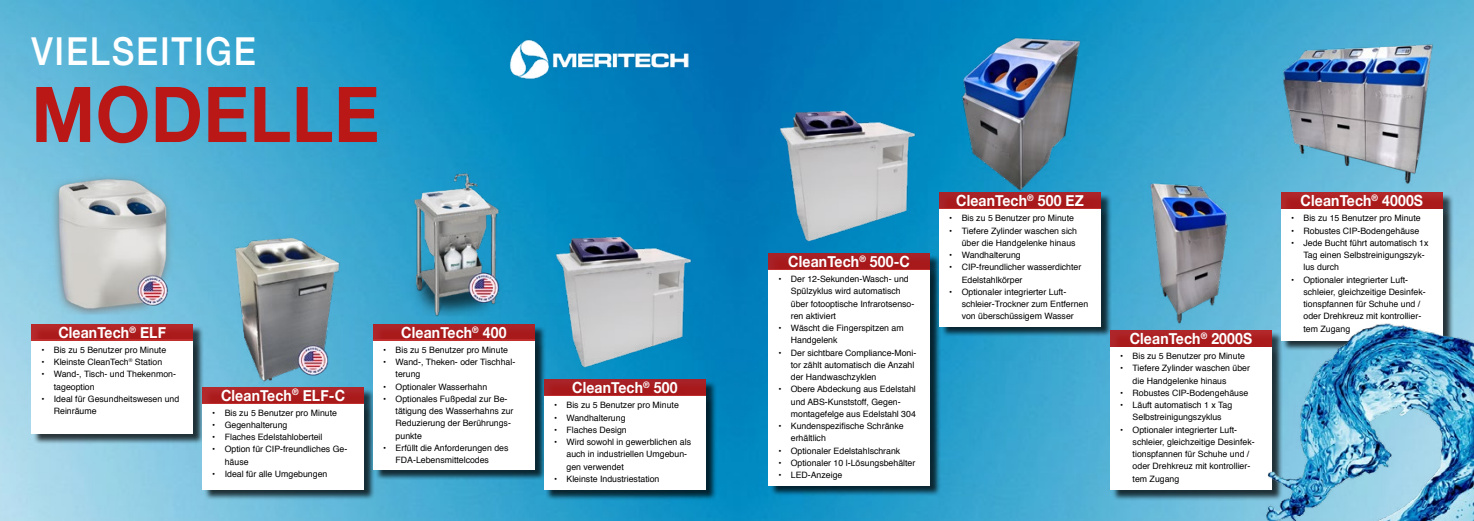
<style>
.page{position:relative;width:1474px;height:521px;background:#fff}
.page>*{position:absolute;margin:0;border:0;box-sizing:border-box;transform-origin:0 0}
.t1{font:700 77px "Helvetica Neue";letter-spacing:.01em;color:#ba1717;scale:.91 1}
.t2{font:500 38.5px "Helvetica Neue";letter-spacing:.05em;color:#fff;scale:.91 1}
.t3{font:700 15.4px "Helvetica Neue";letter-spacing:.01em;color:#fff;scale:.91 1}
.t4{font:8.75px/12.2px "Helvetica";color:#000}
</style>
<div class="page">
<img style="left:0;top:0;width:1473px;height:521px">
<img style="left:32px;top:163px;width:161px;height:161px">
<div style="left:33px;top:325px;width:171px;height:119px;background:#000;opacity:.75"></div>
<div style="left:32px;top:339px;width:161px;height:95px;background:#fff"></div>
<div style="left:32px;top:324px;width:161px;height:16px;background:#ad1e1f"></div>
<img style="left:202px;top:226px;width:162px;height:161px">
<div style="left:204px;top:388px;width:170px;height:112px;background:#000;opacity:.75"></div>
<div style="left:202px;top:403px;width:162px;height:86px;background:#fff"></div>
<div style="left:202px;top:387px;width:162px;height:16px;background:#ab1d1f"></div>
<img style="left:373px;top:163px;width:161px;height:161px">
<div style="left:375px;top:325px;width:170px;height:155px;background:#000;opacity:.75"></div>
<div style="left:373px;top:339px;width:161px;height:131px;background:#fff"></div>
<div style="left:373px;top:324px;width:161px;height:16px;background:#a91c1e"></div>
<img style="left:768px;top:92px;width:161px;height:161px">
<div style="left:770px;top:255px;width:170px;height:241px;background:#000;opacity:.75"></div>
<div style="left:768px;top:269px;width:161px;height:216px;background:#fff"></div>
<div style="left:768px;top:253px;width:161px;height:17px;background:#a71a1d"></div>
<img style="left:939px;top:31px;width:161px;height:162px">
<div style="left:940px;top:194px;width:171px;height:144px;background:#000;opacity:.75"></div>
<div style="left:939px;top:208px;width:161px;height:118px;background:#fff"></div>
<div style="left:939px;top:193px;width:161px;height:16px;background:#a81a1d"></div>
<img style="left:1130px;top:169px;width:121px;height:161px">
<div style="left:1111px;top:332px;width:171px;height:169px;background:#000;opacity:.75"></div>
<div style="left:1110px;top:347px;width:161px;height:142px;background:#fff"></div>
<div style="left:1110px;top:330px;width:161px;height:17px;background:#ab1d1f"></div>
<img style="left:1281px;top:33px;width:161px;height:160px">
<div style="left:1281px;top:209px;width:161px;height:131px;background:#fff"></div>
<div style="left:1281px;top:193px;width:161px;height:16px;background:linear-gradient(to right,#ac1e20,#ad1d1f)"></div>
<img style="left:544px;top:218px;width:161px;height:162px">
<div style="left:545px;top:381px;width:171px;height:119px;background:#000;opacity:.75"></div>
<div style="left:544px;top:395px;width:161px;height:94px;background:#fff"></div>
<div style="left:544px;top:380px;width:161px;height:16px;background:#a71a1c"></div>
<img style="left:1219px;top:222px;width:254px;height:299px">
<img style="left:505px;top:31px;width:186px;height:65px">
<h2 class="t2" style="left:32px;top:21px;width:248px">VIELSEITIGE</h2>
<h1 class="t1" style="left:32px;top:54px;width:384px">MODELLE</h1>
<h3 class="t3" style="left:58px;top:320px;width:120px">CleanTech<sup>®</sup> ELF</h3>
<p class="t4" style="left:41px;top:344px;width:126px">• Bis zu 5 Benutzer pro Minute</p>
<p class="t4" style="left:41px;top:356px;width:122px">• Kleinste CleanTech<sup>®</sup> Station</p>
<p class="t4" style="left:54px;top:368px;width:124px;text-indent:-12px">• Wand-, Tisch- und Thekenmon&shy;tageoption</p>
<p class="t4" style="left:54px;top:393px;width:127px;text-indent:-12px">• Ideal für Gesundheitswesen und<br>Reinräume</p>
<h3 class="t3" style="left:221px;top:383px;width:138px">CleanTech<sup>®</sup> ELF-C</h3>
<p class="t4" style="left:212px;top:407px;width:126px">• Bis zu 5 Benutzer pro Minute</p>
<p class="t4" style="left:212px;top:419px;width:77px">• Gegenhalterung</p>
<p class="t4" style="left:212px;top:431px;width:112px">• Flaches Edelstahloberteil</p>
<p class="t4" style="left:225px;top:443px;width:124px;text-indent:-12px">• Option für CIP-freundliches Ge&shy;häuse</p>
<p class="t4" style="left:212px;top:468px;width:117px">• Ideal für alle Umgebungen</p>
<h3 class="t3" style="left:401px;top:320px;width:117px">CleanTech<sup>®</sup> 400</h3>
<p class="t4" style="left:383px;top:344px;width:126px">• Bis zu 5 Benutzer pro Minute</p>
<p class="t4" style="left:395px;top:356px;width:121px;text-indent:-12px">• Wand-, Theken- oder Tischhal&shy;terung</p>
<p class="t4" style="left:383px;top:381px;width:105px">• Optionaler Wasserhahn</p>
<p class="t4" style="left:395px;top:393px;width:119px;text-indent:-12px">• Optionales Fußpedal zur Be&shy;tätigung des Wasserhahns zur<br>Reduzierung der Berührungs&shy;punkte</p>
<p class="t4" style="left:395px;top:442px;width:114px;text-indent:-12px">• Erfüllt die Anforderungen des<br>FDA-Lebensmittelcodes</p>
<h3 class="t3" style="left:572px;top:376px;width:117px">CleanTech<sup>®</sup> 500</h3>
<p class="t4" style="left:554px;top:399px;width:126px">• Bis zu 5 Benutzer pro Minute</p>
<p class="t4" style="left:554px;top:412px;width:73px">• Wandhalterung</p>
<p class="t4" style="left:554px;top:424px;width:74px">• Flaches Design</p>
<p class="t4" style="left:566px;top:436px;width:126px;text-indent:-12px">• Wird sowohl in gewerblichen als auch in industriellen Umgebun&shy;gen verwendet</p>
<p class="t4" style="left:554px;top:473px;width:107px">• Kleinste Industriestation</p>
<h3 class="t3" style="left:788px;top:249px;width:135px">CleanTech<sup>®</sup> 500-C</h3>
<p class="t4" style="left:790px;top:273px;width:125px;text-indent:-12px">• Der 12-Sekunden-Wasch- und<br>Spülzyklus wird automatisch über fotooptische Infrarotsenso&shy;ren aktiviert</p>
<p class="t4" style="left:790px;top:322px;width:114px;text-indent:-12px">• Wäscht die Fingerspitzen am<br>Handgelenk</p>
<p class="t4" style="left:790px;top:347px;width:127px;text-indent:-12px">• Der sichtbare Compliance-Moni&shy;tor zählt automatisch die Anzahl der Handwaschzyklen</p>
<p class="t4" style="left:790px;top:383px;width:127px;text-indent:-12px">• Obere Abdeckung aus Edelstahl und ABS-Kunststoff, Gegen&shy;montagefelge aus Edelstahl 304</p>
<p class="t4" style="left:790px;top:420px;width:114px;text-indent:-12px">• Kundenspezifische Schränke erhältlich</p>
<p class="t4" style="left:778px;top:445px;width:123px">• Optionaler Edelstahlschrank</p>
<p class="t4" style="left:778px;top:457px;width:138px">• Optionaler 10 l-Lösungsbehälter</p>
<p class="t4" style="left:778px;top:469px;width:65px">• LED-Anzeige</p>
<h3 class="t3" style="left:956px;top:189px;width:142px">CleanTech<sup>®</sup> 500 EZ</h3>
<p class="t4" style="left:949px;top:212px;width:126px">• Bis zu 5 Benutzer pro Minute</p>
<p class="t4" style="left:949px;top:225px;width:129px;text-align:right">• Tiefere Zylinder waschen sich über die Handgelenke hinaus</p>
<p class="t4" style="left:949px;top:249px;width:73px">• Wandhalterung</p>
<p class="t4" style="left:961px;top:261px;width:121px;text-indent:-12px">• CIP-freundlicher wasserdichter<br>Edelstahlkörper</p>
<p class="t4" style="left:961px;top:286px;width:128px;text-indent:-12px">• Optionaler integrierter Luft&shy;schleier-Trockner zum Entfernen von überschüssigem Wasser</p>
<h3 class="t3" style="left:1129px;top:326px;width:136px">CleanTech<sup>®</sup> 2000S</h3>
<p class="t4" style="left:1120px;top:350px;width:126px">• Bis zu 5 Benutzer pro Minute</p>
<p class="t4" style="left:1132px;top:362px;width:119px;text-indent:-12px">• Tiefere Zylinder waschen über die Handgelenke hinaus</p>
<p class="t4" style="left:1120px;top:387px;width:130px">• Robustes CIP-Bodengehäuse</p>
<p class="t4" style="left:1120px;top:399px;width:113px;text-align:center">• Läuft automatisch 1 x Tag<br>Selbstreinigungszyklus</p>
<p class="t4" style="left:1132px;top:424px;width:124px;text-indent:-12px">• Optionaler integrierter Luft&shy;schleier, gleichzeitige Desinfek&shy;tionspfannen für Schuhe und / oder Drehkreuz mit kontrollier&shy;tem Zugang</p>
<h3 class="t3" style="left:1300px;top:189px;width:136px">CleanTech<sup>®</sup> 4000S</h3>
<p class="t4" style="left:1291px;top:212px;width:131px">• Bis zu 15 Benutzer pro Minute</p>
<p class="t4" style="left:1291px;top:225px;width:130px">• Robustes CIP-Bodengehäuse</p>
<p class="t4" style="left:1303px;top:237px;width:126px;text-indent:-12px">• Jede Bucht führt automatisch 1x<br>Tag einen Selbstreinigungszyk&shy;lus durch</p>
<p class="t4" style="left:1303px;top:274px;width:124px;text-indent:-12px">• Optionaler integrierter Luft&shy;schleier, gleichzeitige Desinfek&shy;tionspfannen für Schuhe und / oder Drehkreuz mit kontrollier&shy;tem Zugang</p>
</div>
